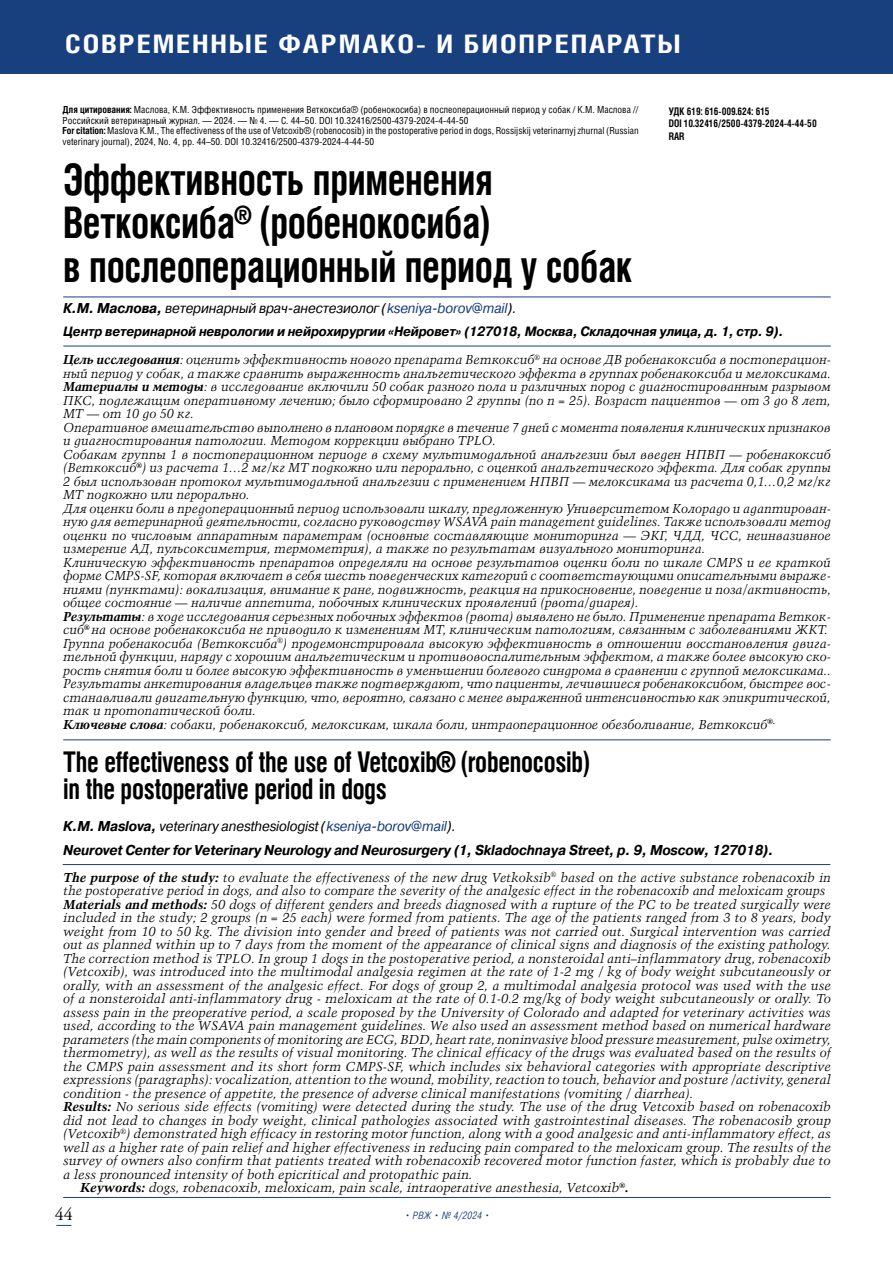
<style>
.page{position:relative;width:893px;height:1263px;background:#fff}
.page>*{position:absolute;margin:0;border:0;box-sizing:border-box;transform-origin:0 0}
.t1{font:700 43.5px/43.5px "Helios Cond";letter-spacing:-.01em;color:#000;scale:.88 1}
.t2{font:700 28.5px/27px "Helios Cond";letter-spacing:-.01em;color:#000;scale:.88 1}
.t3{font:700 25.5px "Helios Cond";letter-spacing:.06em;color:#fff;scale:1.17 1}
.t4{font:18px "APC Garamond C";color:#000}
.t5{font:italic 700 14.25px/24px "Pragmatica C";letter-spacing:-.01em;color:#000;scale:.93 1}
.t6{font:italic 14.25px "Pragmatica C";letter-spacing:-.01em;color:#000;scale:.93 1}
.t7{font:italic 700 13.5px "Pragmatica C";letter-spacing:-.01em;color:#000;scale:.93 1}
.t8{font:italic 12.9px/13.5px "Talisman";color:#000}
.t9{font:700 10.5px/12.6px "Helios Cond";color:#000;scale:.9 1}
.t10{font:italic 300 10.5px "Pragmatica Cond";letter-spacing:.02em;color:#18407e}
.t11{font:9.75px/10.5px "Helios Cond";color:#000}
.s1{font-weight:700}
.s2{color:#153a7e}
.s3{font-weight:400}
.s4{font-weight:400;color:#153a7e}
</style>
<div class="page">
<svg style="left:56px;top:1225px;width:15px;height:1px"></svg>
<div style="left:0;top:0;width:893px;height:74px;background:#18407e"></div>
<hr style="left:63px;top:297px;width:768px;height:1px;background:#18407e">
<hr style="left:63px;top:346px;width:768px;height:1px;background:#18407e">
<hr style="left:63px;top:739px;width:768px;height:1px;background:#18407e">
<hr style="left:63px;top:864px;width:767px;height:1px;background:#18407e">
<hr style="left:63px;top:1197px;width:768px;height:1px;background:#18407e">
<h3 class="t3" style="left:65px;top:28px;width:527px">СОВРЕМЕННЫЕ ФАРМАКО- И БИОПРЕПАРАТЫ</h3>
<p class="t11" style="left:63px;top:104px;width:578px"><span class="s1">Для цитирования:</span> Маслова, К.М. Эффективность применения Веткоксиба® (робенокосиба) в послеоперационный период у собак / К.М. Маслова // Российский ветеринарный журнал. — 2024. — № 4. — С. 44–50. DOI 10.32416/2500-4379-2024-4-44-50<br><span class="s1">For citation:</span> Maslova K.M., The effectiveness of the use of Vetcoxib® (robenocosib) in the postoperative period in dogs, Rossijskij veterinarnyj zhurnal (Russian veterinary journal), 2024, No. 4, pp. 44–50. DOI 10.32416/2500-4379-2024-4-44-50</p>
<p class="t9" style="left:669px;top:104px;width:166px">УДК 619: 616-009.624: 615<br>DOI 10.32416/2500-4379-2024-4-44-50<br>RAR</p>
<h1 class="t1" style="left:63px;top:156px;width:648px">Эффективность применения<br>Веткоксиба<sup>®</sup> (робенокосиба)<br>в послеоперационный период у собак</h1>
<p class="t6" style="left:63px;top:300px;width:489px"><span class="s1">К.М. Маслова,</span> ветеринарный врач-анестезиолог (<span class="s2">kseniya-borov@mail</span>).</p>
<p class="t7" style="left:63px;top:323px;width:776px">Центр ветеринарной неврологии и нейрохирургии «Нейровет» (127018, Москва, Складочная улица, д. 1, стр. 9).</p>
<p class="t8" style="left:63px;top:353px;width:769px"><span class="s1">Цель исследования</span>: оценить эффективность нового препарата Веткоксиб<sup>®</sup> на основе ДВ робенакоксиба в постоперацион&shy;ный период у собак, а также сравнить выраженность анальгетического эффекта в группах робенакоксиба и мелоксикама.<br><span class="s1">Материалы и методы</span>: в исследование включили 50 собак разного пола и различных пород с диагностированным разрывом ПКС, подлежащим оперативному лечению; было сформировано 2 группы (по n = 25). Возраст пациентов — от 3 до 8 лет, МТ — от 10 до 50 кг.<br>Оперативное вмешательство выполнено в плановом порядке в течение 7 дней с момента появления клинических признаков и диагностирования патологии. Методом коррекции выбрано TPLO.<br>Собакам группы 1 в постоперационном периоде в схему мультимодальной анальгезии был введен НПВП — робенакоксиб (Веткоксиб<sup>®</sup>) из расчета 1…2 мг/кг МТ подкожно или перорально, с оценкой анальгетического эффекта. Для собак группы 2 был использован протокол мультимодальной анальгезии с применением НПВП — мелоксикама из расчета 0,1…0,2 мг/кг МТ подкожно или перорально.<br>Для оценки боли в предоперационный период использовали шкалу, предложенную Университетом Колорадо и адаптирован&shy;ную для ветеринарной деятельности, согласно руководству WSAVA pain management guidelines. Также использовали метод оценки по числовым аппаратным параметрам (основные составляющие мониторинга — ЭКГ, ЧДД, ЧСС, неинвазивное измерение АД, пульсоксиметрия, термометрия), а также по результатам визуального мониторинга.<br>Клиническую эффективность препаратов определяли на основе результатов оценки боли по шкале CMPS и ее краткой форме CMPS-SF, которая включает в себя шесть поведенческих категорий с соответствующими описательными выраже&shy;ниями (пунктами): вокализация, внимание к ране, подвижность, реакция на прикосновение, поведение и поза/активность, общее состояние — наличие аппетита, побочных клинических проявлений (рвота/диарея).<br><span class="s1">Результаты</span>: в ходе исследования серьезных побочных эффектов (рвота) выявлено не было. Применение препарата Веткок&shy;сиб<sup>®</sup> на основе робенакоксиба не приводило к изменениям МТ, клиническим патологиям, связанным с заболеваниями ЖКТ.<br>Группа робенакосиба (Веткоксиба<sup>®</sup>) продемонстрировала высокую эффективность в отношении восстановления двига&shy;тельной функции, наряду с хорошим анальгетическим и противовоспалительным эффектом, а также более высокую ско&shy;рость снятия боли и более высокую эффективность в уменьшении болевого синдрома в сравнении с группой мелоксикама..<br>Результаты анкетирования владельцев также подтверждают, что пациенты, лечившиеся робенакоксибом, быстрее вос&shy;станавливали двигательную функцию, что, вероятно, связано с менее выраженной интенсивностью как эпикритической, так и протопатической боли.<br><span class="s1">Ключевые слова</span>: собаки, робенакоксиб, мелоксикам, шкала боли, интраоперационное обезболивание, Веткоксиб<sup>®.</sup></p>
<h2 class="t2" style="left:63px;top:748px;width:601px">The effectiveness of the use of Vetcoxib® (robenocosib) in the postoperative period in dogs</h2>
<p class="t5" style="left:63px;top:814px;width:765px">K.M. Maslova, <span class="s3">veterinary anesthesiologist (</span><span class="s4">kseniya-borov@mail</span><span class="s3">).<br></span>Neurovet Center for Veterinary Neurology and Neurosurgery (1, Skladochnaya Street, p. 9, Moscow, 127018).</p>
<p class="t8" style="left:63px;top:870px;width:769px"><span class="s1">The purpose of the study:</span> to evaluate the effectiveness of the new drug Vetkoksib<sup>®</sup> based on the active substance robenacoxib in</p>
<p class="t8" style="left:63px;top:884px;width:764px">the postoperative period in dogs, and also to compare the severity of the analgesic effect in the robenacoxib and meloxicam groups</p>
<p class="t8" style="left:63px;top:897px;width:769px"><span class="s1">Materials and methods:</span> 50 dogs of different genders and breeds diagnosed with a rupture of the PC to be treated surgically were</p>
<p class="t8" style="left:63px;top:911px;width:769px">included in the study; 2 groups (n = 25 each) were formed from patients. The age of the patients ranged from 3 to 8 years, body</p>
<p class="t8" style="left:63px;top:924px;width:769px">weight from 10 to 50 kg. The division into gender and breed of patients was not carried out. Surgical intervention was carried</p>
<p class="t8" style="left:63px;top:938px;width:769px">out as planned within up to 7 days from the moment of the appearance of clinical signs and diagnosis of the existing pathology.</p>
<p class="t8" style="left:63px;top:951px;width:769px">The correction method is TPLO. In group 1 dogs in the postoperative period, a nonsteroidal anti–inflammatory drug, robenacoxib</p>
<p class="t8" style="left:63px;top:965px;width:769px">(Vetcoxib), was introduced into the multimodal analgesia regimen at the rate of 1-2 mg / kg of body weight subcutaneously or</p>
<p class="t8" style="left:63px;top:978px;width:769px">orally, with an assessment of the analgesic effect. For dogs of group 2, a multimodal analgesia protocol was used with the use</p>
<p class="t8" style="left:63px;top:992px;width:769px">of a nonsteroidal anti-inflammatory drug - meloxicam at the rate of 0.1-0.2 mg/kg of body weight subcutaneously or orally. To</p>
<p class="t8" style="left:63px;top:1005px;width:769px">assess pain in the preoperative period, a scale proposed by the University of Colorado and adapted for veterinary activities was</p>
<p class="t8" style="left:63px;top:1019px;width:769px">used, according to the WSAVA pain management guidelines. We also used an assessment method based on numerical hardware</p>
<p class="t8" style="left:63px;top:1032px;width:769px">parameters (the main components of monitoring are ECG, BDD, heart rate, noninvasive blood pressure measurement, pulse oximetry,</p>
<p class="t8" style="left:63px;top:1046px;width:769px">thermometry), as well as the results of visual monitoring. The clinical efficacy of the drugs was evaluated based on the results of</p>
<p class="t8" style="left:63px;top:1059px;width:769px">the CMPS pain assessment and its short form CMPS-SF, which includes six behavioral categories with appropriate descriptive</p>
<p class="t8" style="left:63px;top:1073px;width:769px">expressions (paragraphs): vocalization, attention to the wound, mobility, reaction to touch, behavior and posture /activity, general</p>
<p class="t8" style="left:63px;top:1086px;width:632px">condition - the presence of appetite, the presence of adverse clinical manifestations (vomiting / diarrhea).</p>
<p class="t8" style="left:63px;top:1100px;width:769px"><span class="s1">Results:</span> No serious side effects (vomiting) were detected during the study. The use of the drug Vetcoxib based on robenacoxib</p>
<p class="t8" style="left:63px;top:1113px;width:769px">did not lead to changes in body weight, clinical pathologies associated with gastrointestinal diseases. The robenacosib group</p>
<p class="t8" style="left:63px;top:1127px;width:769px">(Vetcoxib<sup>®</sup>) demonstrated high efficacy in restoring motor function, along with a good analgesic and anti-inflammatory effect, as</p>
<p class="t8" style="left:63px;top:1140px;width:769px">well as a higher rate of pain relief and higher effectiveness in reducing pain compared to the meloxicam group. The results of the</p>
<p class="t8" style="left:63px;top:1154px;width:769px">survey of owners also confirm that patients treated with robenacoxib recovered motor function faster, which is probably due to</p>
<p class="t8" style="left:63px;top:1167px;width:411px">a less pronounced intensity of both epicritical and protopathic pain.</p>
<p class="t8" style="left:80px;top:1181px;width:550px"><span class="s1">Keywords:</span> dogs, robenacoxib, meloxicam, pain scale, intraoperative anesthesia, Vetcoxib<sup>®</sup><span class="s1">.</span></p>
<h3 class="t4" style="left:55px;top:1204px;width:19px">44</h3>
<p class="t10" style="left:405px;top:1209px;width:86px">• РВЖ • № 4/2024 •</p>
</div>
